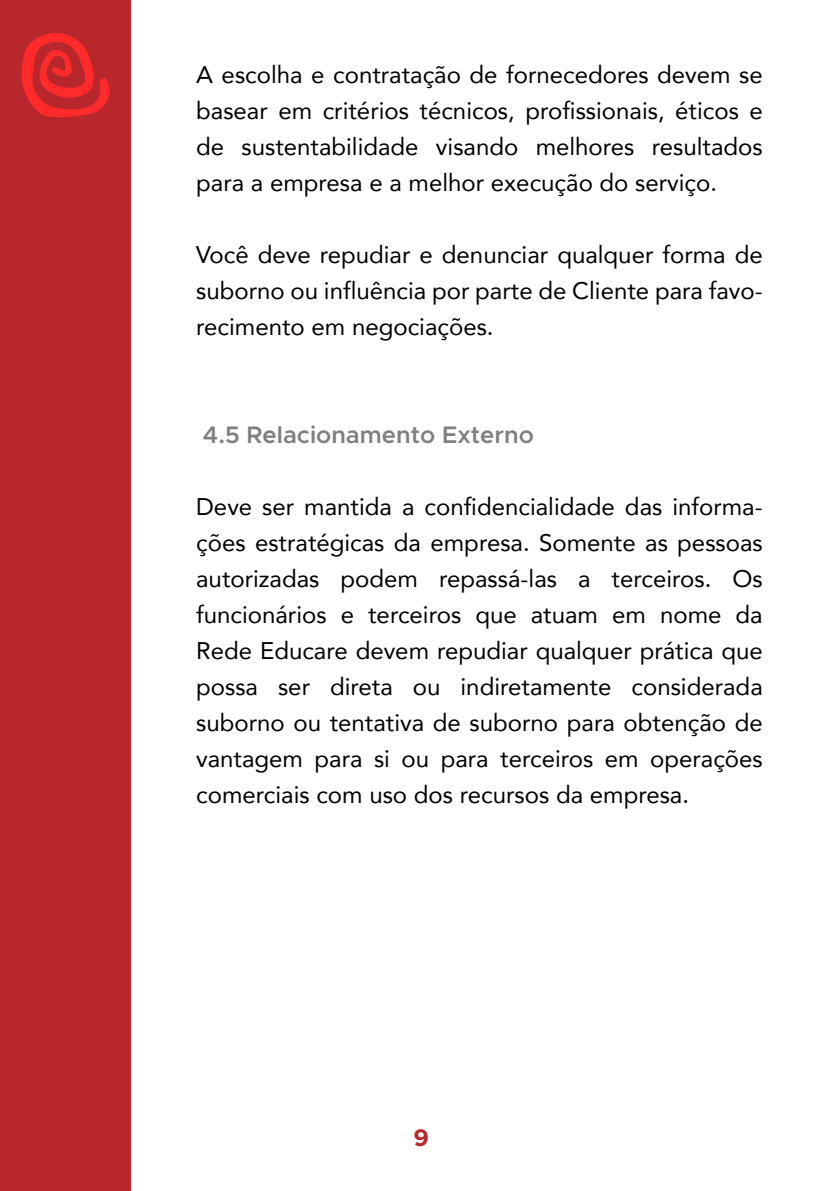
<style>
.page{position:relative;width:840px;height:1191px;background:#fff}
.page>*{position:absolute;margin:0;border:0;box-sizing:border-box;transform-origin:0 0}
.t1{font:24px/36px "Avenir";color:#000;text-align:justify}
.t2{font:600 24px "Metropolis";color:#808080}
.t3{font:700 24px "Metropolis";color:#b8272c}
</style>
<div class="page">
<div style="left:1px;top:0;width:130px;height:1190px;background:#b8272c"></div>
<svg style="left:21px;top:33px;width:89px;height:85px"></svg>
<p class="t1" style="left:196px;top:56px;width:568px">A escolha e contratação de fornecedores devem se basear em critérios técnicos, profissionais, éticos e de sustentabilidade visando melhores resultados para a empresa e a melhor execução do serviço.</p>
<p class="t1" style="left:196px;top:236px;width:567px">Você deve repudiar e denunciar qualquer forma de suborno ou influência por parte de Cliente para favo&shy;recimento em negociações.</p>
<p class="t2" style="left:203px;top:419px;width:332px">4.5 Relacionamento Externo</p>
<p class="t1" style="left:196px;top:488px;width:568px">Deve ser mantida a confidencialidade das informa&shy;ções estratégicas da empresa. Somente as pessoas autorizadas podem repassá-las a terceiros. Os funcionários e terceiros que atuam em nome da Rede Educare devem repudiar qualquer prática que possa ser direta ou indiretamente considerada suborno ou tentativa de suborno para obtenção de vantagem para si ou para terceiros em operações comerciais com uso dos recursos da empresa.</p>
<p class="t3" style="left:413px;top:1122px;width:17px">9</p>
</div>
